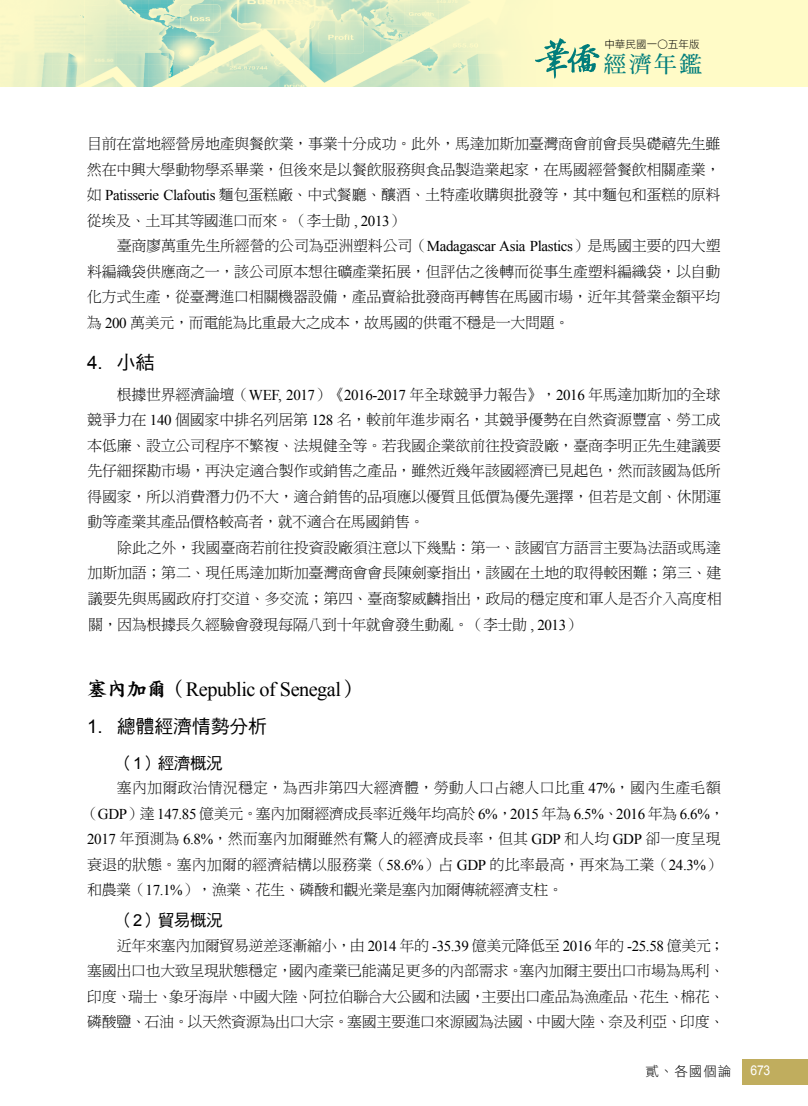
<style>
.page{position:relative;width:808px;height:1106px;background:#fff}
.page>*{position:absolute;margin:0;border:0;box-sizing:border-box;transform-origin:0 0}
.t1{font:22.5px "DF Ming Std W7";color:#007d7b}
.t2{font:20.25px "Times New Roman";letter-spacing:-.025em;color:#000}
.t3{font:18.75px "DF Hei Std W5";color:#000}
.t4{font:18.75px "Arial";color:#000}
.t5{font:16.5px "DF Hei Std W5";letter-spacing:-.025em;color:#000}
.t6{font:15px/25.5px "DF Ming Std W3";letter-spacing:-.02em;color:#000;text-align:justify}
.t7{font:15px/25.5px "DF Ming Std W3";color:#000}
.t8{font:13.5px "DF Hei Std W3";color:#000}
.t9{font:13.5px "Arial";color:#fff;scale:.9 1}
.t10{font:10.5px "DF Hei Std W3";letter-spacing:.01em;color:#000}
.s1{font-family:"Times New Roman"}
.s2{font-family:"DF Hei Std W5"}
.s3{font-family:"DF Kai Shu Std W9"}
.s4{font-family:"Arial"}
</style>
<div class="page">
<div style="left:0;top:0;width:808px;height:86px;background:#fffbc7"></div>
<img style="left:1px;top:0;width:503px;height:86px">
<svg style="left:535px;top:38px;width:65px;height:41px"></svg>
<div style="left:742px;top:1059px;width:66px;height:25px;background:#c0ad5e"></div>
<p class="t10" style="left:604px;top:39px;width:97px">中華民國一○五年版</p>
<h1 class="t1" style="left:604px;top:52px;width:100px">經濟年鑑</h1>
<p class="t6" style="left:87px;top:131px;width:635px">目前在當地經營房地產與餐飲業，事業十分成功。此外，馬達加斯加臺灣商會前會長吳礎禧先生雖然在中興大學動物學系畢業，但後來是以餐飲服務與食品製造業起家，在馬國經營餐飲相關產業，如 <span class="s1">Patisserie Clafoutis</span> 麵包蛋糕廠、中式餐廳、釀酒、土特產收購與批發等，其中麵包和蛋糕的原料從埃及、土耳其等國進口而來。（李士勛 <span class="s1">, 2013</span>）</p>
<p class="t6" style="left:87px;top:233px;width:635px;text-indent:30px">臺商廖萬重先生所經營的公司為亞洲塑料公司（<span class="s1">Madagascar Asia Plastics</span>）是馬國主要的四大塑料編織袋供應商之一，該公司原本想往礦產業拓展，但評估之後轉而從事生產塑料編織袋，以自動化方式生產，從臺灣進口相關機器設備，產品賣給批發商再轉售在馬國市場，近年其營業金額平均為 <span class="s1">200</span> 萬美元，而電能為比重最大之成本，故馬國的供電不穩是一大問題。</p>
<p class="t4" style="left:87px;top:350px;width:69px">4. <span class="s2">小結</span></p>
<p class="t6" style="left:87px;top:381px;width:636px;text-indent:30px">根據世界經濟論壇（<span class="s1">WEF, 2017</span>）《<span class="s1">2016-2017</span> 年全球競爭力報告》，<span class="s1">2016</span> 年馬達加斯加的全球競爭力在 <span class="s1">140</span> 個國家中排名列居第 <span class="s1">128</span> 名，較前年進步兩名，其競爭優勢在自然資源豐富、勞工成本低廉、設立公司程序不繁複、法規健全等。若我國企業欲前往投資設廠，臺商李明正先生建議要先仔細探勘市場，再決定適合製作或銷售之產品，雖然近幾年該國經濟已見起色，然而該國為低所得國家，所以消費潛力仍不大，適合銷售的品項應以優質且低價為優先選擇，但若是文創、休閒運動等產業其產品價格較高者，就不適合在馬國銷售。</p>
<p class="t6" style="left:88px;top:534px;width:635px;text-indent:30px">除此之外，我國臺商若前往投資設廠須注意以下幾點：第一、該國官方語言主要為法語或馬達加斯加語；第二、現任馬達加斯加臺灣商會會長陳劍豪指出，該國在土地的取得較困難；第三、建議要先與馬國政府打交道、多交流；第四、臺商黎威麟指出，政局的穩定度和軍人是否介入高度相關，因為根據長久經驗會發現每隔八到十年就會發生動亂。（李士勛 <span class="s1">, 2013</span>）</p>
<h2 class="t2" style="left:87px;top:675px;width:275px"><span class="s3">塞內加爾（</span>Republic of Senegal<span class="s3">）</span></h2>
<p class="t3" style="left:87px;top:715px;width:181px"><span class="s4">1.</span> 總體經濟情勢分析</p>
<p class="t5" style="left:117px;top:754px;width:107px">（<span class="s4">1</span>）經濟概況</p>
<p class="t7" style="left:83px;top:774px;width:643px;text-indent:34px">塞內加爾政治情況穩定，為西非第四大經濟體，勞動人口占總人口比重 <span class="s1">47%</span>，國內生產毛額（<span class="s1">GDP</span>）達 <span class="s1">147.85</span> 億美元。塞內加爾經濟成長率近幾年均高於 <span class="s1">6%</span>，<span class="s1">2015</span> 年為 <span class="s1">6.5%</span>、<span class="s1">2016</span> 年為 <span class="s1">6.6%</span>，<span class="s1">2017</span> 年預測為 <span class="s1">6.8%</span>，然而塞內加爾雖然有驚人的經濟成長率，但其 <span class="s1">GDP</span> 和人均 <span class="s1">GDP</span> 卻一度呈現衰退的狀態。塞內加爾的經濟結構以服務業（<span class="s1">58.6%</span>）占 <span class="s1">GDP</span> 的比率最高，再來為工業（<span class="s1">24.3%</span>）和農業（<span class="s1">17.1%</span>），漁業、花生、磷酸和觀光業是塞內加爾傳統經濟支柱。</p>
<p class="t5" style="left:117px;top:911px;width:107px">（<span class="s4">2</span>）貿易概況</p>
<p class="t6" style="left:87px;top:932px;width:639px;text-indent:30px">近年來塞內加爾貿易逆差逐漸縮小，由 <span class="s1">2014</span> 年的 <span class="s1">-35.39</span> 億美元降低至 <span class="s1">2016</span> 年的 <span class="s1">-25.58</span> 億美元；塞國出口也大致呈現狀態穩定，國內產業已能滿足更多的內部需求。塞內加爾主要出口市場為馬利、印度、瑞士、象牙海岸、中國大陸、阿拉伯聯合大公國和法國，主要出口產品為漁產品、花生、棉花、磷酸鹽、石油。以天然資源為出口大宗。塞國主要進口來源國為法國、中國大陸、奈及利亞、印度、</p>
<p class="t8" style="left:645px;top:1064px;width:88px">貳、各國個論</p>
<p class="t9" style="left:750px;top:1061px;width:23px">673</p>
</div>
